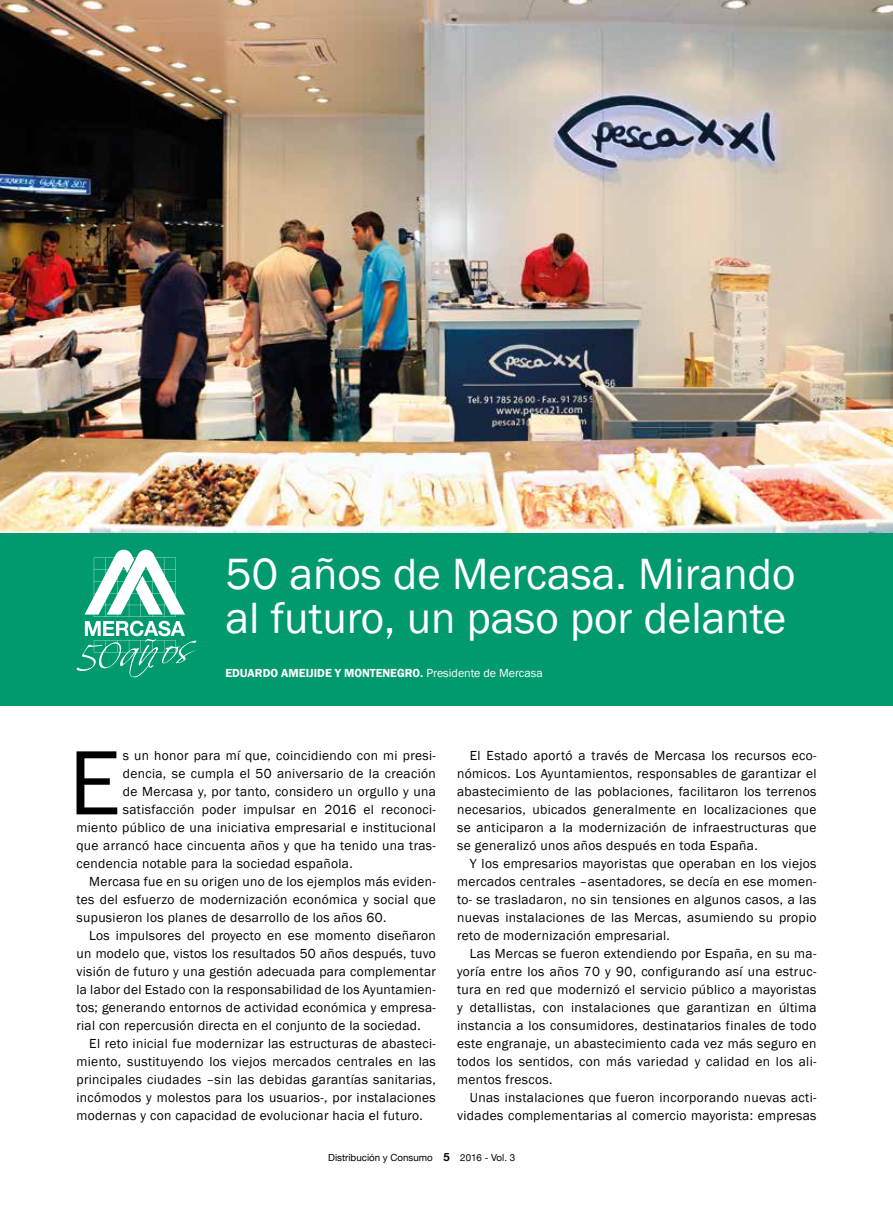
<style>
.page{position:relative;width:893px;height:1212px;background:#fff}
.page>*{position:absolute;margin:0;border:0;box-sizing:border-box;transform-origin:0 0}
.t1{font:94.5px "Franklin Gothic";color:#000}
.t2{font:45px/43.5px "Franklin Gothic";color:#fff}
.t3{font:13.5px/18px "Franklin Gothic";letter-spacing:.025em;color:#000;text-align:justify}
.t4{font:600 12px "Franklin Gothic";color:#fff}
.t5{font:9.75px "Helvetica Neue";color:#000}
.s1{font-weight:400}
.s2{font-weight:700;font-size:11.25px}
</style>
<div class="page">
<div style="left:0;top:532px;width:893px;height:174px;background:#009a6e"></div>
<svg style="left:77px;top:550px;width:120px;height:127px"></svg>
<img style="left:0;top:0;width:893px;height:532px">
<h2 class="t2" style="left:225px;top:553px;width:572px">50 años de Mercasa. Mirando al futuro, un paso por delante</h2>
<p class="t4" style="left:225px;top:666px;width:319px">EDUARDO AMEIJIDE Y MONTENEGRO. <span class="s1">Presidente de Mercasa</span></p>
<p class="t3" style="left:457px;top:747px;width:361px;text-indent:13px">El Estado aportó a través de Mercasa los recursos eco&shy;nómicos. Los Ayuntamientos, responsables de garantizar el abastecimiento de las poblaciones, facilitaron los terrenos necesarios, ubicados generalmente en localizaciones que se anticiparon a la modernización de infraestructuras que se generalizó unos años después en toda España.</p>
<p class="t3" style="left:457px;top:855px;width:361px;text-indent:13px">Y los empresarios mayoristas que operaban en los viejos mercados centrales –asentadores, se decía en ese momen&shy;to- se trasladaron, no sin tensiones en algunos casos, a las nuevas instalaciones de las Mercas, asumiendo su propio reto de modernización empresarial.</p>
<p class="t3" style="left:457px;top:945px;width:361px;text-indent:13px">Las Mercas se fueron extendiendo por España, en su ma&shy;yoría entre los años 70 y 90, configurando así una estruc&shy;tura en red que modernizó el servicio público a mayoristas y detallistas, con instalaciones que garantizan en última instancia a los consumidores, destinatarios finales de todo este engranaje, un abastecimiento cada vez más seguro en todos los sentidos, con más variedad y calidad en los ali&shy;mentos frescos.</p>
<p class="t3" style="left:457px;top:1089px;width:361px;text-align:right">Unas instalaciones que fueron incorporando nuevas acti&shy;vidades complementarias al comercio mayorista: empresas</p>
<p class="t5" style="left:328px;top:1152px;width:188px">Distribución y Consumo <span class="s2">5</span> 2016 - Vol. 3</p>
<h1 class="t1" style="left:69px;top:724px;width:53px">E</h1>
<p class="t3" style="left:123px;top:747px;width:315px">s un honor para mí que, coincidiendo con mi presi-</p>
<p class="t3" style="left:123px;top:765px;width:315px">dencia, se cumpla el 50 aniversario de la creación</p>
<p class="t3" style="left:123px;top:783px;width:315px">de Mercasa y, por tanto, considero un orgullo y una</p>
<p class="t3" style="left:123px;top:801px;width:315px">satisfacción poder impulsar en 2016 el reconoci-</p>
<p class="t3" style="left:77px;top:819px;width:361px">miento público de una iniciativa empresarial e institucional</p>
<p class="t3" style="left:77px;top:837px;width:361px">que arrancó hace cincuenta años y que ha tenido una tras-</p>
<p class="t3" style="left:77px;top:855px;width:278px">cendencia notable para la sociedad española.</p>
<p class="t3" style="left:89px;top:873px;width:348px">Mercasa fue en su origen uno de los ejemplos más eviden-</p>
<p class="t3" style="left:77px;top:891px;width:361px">tes del esfuerzo de modernización económica y social que</p>
<p class="t3" style="left:77px;top:909px;width:311px">supusieron los planes de desarrollo de los años 60.</p>
<p class="t3" style="left:89px;top:927px;width:348px">Los impulsores del proyecto en ese momento diseñaron</p>
<p class="t3" style="left:77px;top:945px;width:361px">un modelo que, vistos los resultados 50 años después, tuvo</p>
<p class="t3" style="left:77px;top:963px;width:361px">visión de futuro y una gestión adecuada para complementar</p>
<p class="t3" style="left:77px;top:981px;width:361px">la labor del Estado con la responsabilidad de los Ayuntamien-</p>
<p class="t3" style="left:77px;top:999px;width:361px">tos; generando entornos de actividad económica y empresa-</p>
<p class="t3" style="left:77px;top:1017px;width:346px">rial con repercusión directa en el conjunto de la sociedad.</p>
<p class="t3" style="left:89px;top:1035px;width:348px">El reto inicial fue modernizar las estructuras de abasteci-</p>
<p class="t3" style="left:77px;top:1053px;width:361px">miento, sustituyendo los viejos mercados centrales en las</p>
<p class="t3" style="left:77px;top:1071px;width:361px">principales ciudades –sin las debidas garantías sanitarias,</p>
<p class="t3" style="left:77px;top:1089px;width:361px">incómodos y molestos para los usuarios-, por instalaciones</p>
<p class="t3" style="left:77px;top:1107px;width:348px">modernas y con capacidad de evolucionar hacia el futuro.</p>
</div>
